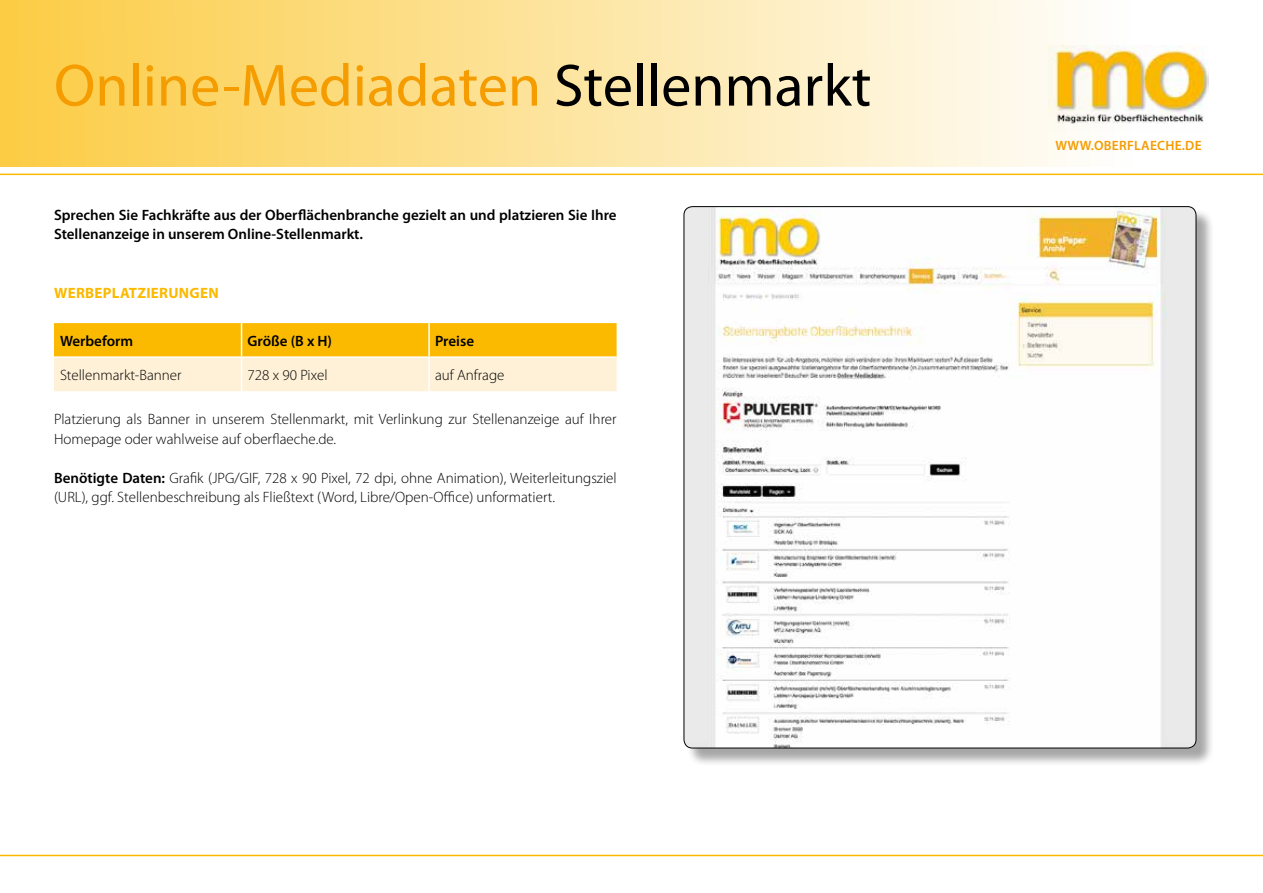
<style>
.page{position:relative;width:1263px;height:893px;background:#fff}
.page>*{position:absolute;margin:0;border:0;box-sizing:border-box;transform-origin:0 0}
.t1{font:60px "Myriad Pro";color:#f59c00}
.t2{font:300 15px/19.5px "Myriad Pro";color:#000}
.t3{font:600 15px/19.5px "Myriad Pro";color:#000}
.t4{font:700 15px "Myriad Pro";letter-spacing:.02em;color:#fbba00}
.t5{font:600 13.5px "Myriad Pro";letter-spacing:.02em;color:#f59c00}
.s1{color:#000}
.s2{font-weight:600}
</style>
<div class="page">
<div style="left:0;top:0;width:1263px;height:168px;background:linear-gradient(to right,#fccc45,#fff)"></div>
<hr style="left:0;top:174px;width:1263px;height:1px;background:#fbba00">
<hr style="left:0;top:855px;width:1263px;height:1px;background:#fbba00">
<svg style="left:54px;top:323px;width:563px;height:68px;background:#fdd56c"></svg>
<hr style="left:241px;top:323px;width:1px;height:33px;background:#fff">
<hr style="left:428px;top:323px;width:2px;height:33px;background:#fff">
<hr style="left:54px;top:356px;width:188px;height:2px;background:#fff">
<hr style="left:242px;top:356px;width:187px;height:2px;background:#fff">
<hr style="left:241px;top:358px;width:1px;height:33px;background:#fff">
<hr style="left:429px;top:356px;width:188px;height:2px;background:#fff">
<hr style="left:428px;top:358px;width:2px;height:33px;background:#fff">
<div style="left:686px;top:208px;width:529px;height:559px;background:#000;opacity:.35"></div>
<img style="left:684px;top:207px;width:512px;height:541px">
<div style="left:1036px;top:34px;width:194px;height:115px;background:linear-gradient(to right,#fefbf3,#fff)"></div>
<img style="left:1048px;top:46px;width:161px;height:86px">
<h1 class="t1" style="left:54px;top:48px;width:819px">Online-Mediadaten <span class="s1">Stellenmarkt</span></h1>
<p class="t3" style="left:54px;top:204px;width:564px">Sprechen Sie Fachkräfte aus der Oberflächenbranche gezielt an und platzieren Sie Ihre<br>Stellenanzeige in unserem Online-Stellenmarkt.</p>
<p class="t4" style="left:54px;top:283px;width:166px">WERBEPLATZIERUNGEN</p>
<p class="t3" style="left:60px;top:331px;width:75px">Werbeform</p>
<p class="t3" style="left:248px;top:331px;width:86px">Größe (B x H)</p>
<p class="t3" style="left:435px;top:331px;width:40px">Preise</p>
<p class="t2" style="left:60px;top:365px;width:123px">Stellenmarkt-Banner</p>
<p class="t2" style="left:248px;top:365px;width:81px">728 x 90 Pixel</p>
<p class="t2" style="left:435px;top:365px;width:71px">auf Anfrage</p>
<p class="t2" style="left:54px;top:410px;width:564px">Platzierung als Banner in unserem Stellenmarkt, mit Verlinkung zur Stellenanzeige auf Ihrer<br>Homepage oder wahlweise auf oberflaeche.de.</p>
<p class="t2" style="left:54px;top:468px;width:564px"><span class="s2">Benötigte Daten:</span> Grafik (JPG/GIF, 728 x 90 Pixel, 72 dpi, ohne Animation), Weiterleitungsziel (URL), ggf. Stellenbeschreibung als Fließtext (Word, Libre/Open-Office) unformatiert.</p>
<p class="t5" style="left:1055px;top:137px;width:148px">WWW.OBERFLAECHE.DE</p>
</div>
